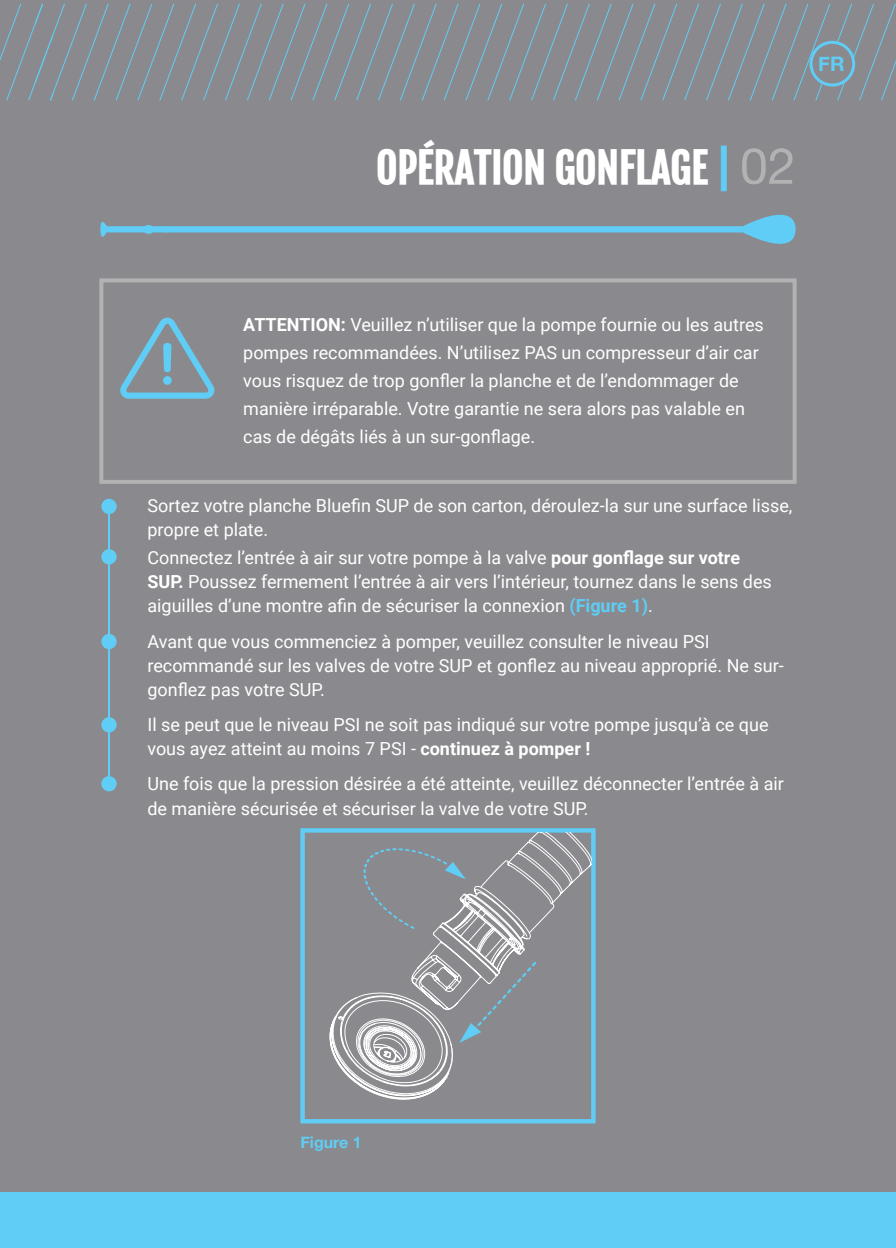
<style>
.page{position:relative;width:896px;height:1248px;background:#fff}
.page>*{position:absolute;margin:0;border:0;box-sizing:border-box;transform-origin:0 0}
.t1{font:41px "BF Cruise";color:#fff}
.t2{font:700 20px "Helvetica Neue";color:#5fcdf5}
.t3{font:18px/24px "Roboto";color:#fff}
.t4{font:700 16px "Helvetica Neue";color:#5fcdf5}
.s1{color:#5fcdf5}
.s2{font-family:"Helvetica Neue";font-size:50px;color:#b2b2b2}
.s3{font-weight:700}
.s4{font-weight:700;color:#5fcdf5}
</style>
<div class="page">
<div style="left:0;top:0;width:28px;height:1247px;background:#8a8a8e"></div>
<div style="left:28px;top:0;width:868px;height:1247px;background:#8a8a8e"></div>
<div style="left:0;top:1192px;width:28px;height:55px;background:#5fcdf5"></div>
<div style="left:28px;top:1192px;width:868px;height:55px;background:#5fcdf5"></div>
<svg style="left:0;top:4px;width:35px;height:96px"></svg>
<svg style="left:35px;top:4px;width:861px;height:96px"></svg>
<svg style="left:809px;top:41px;width:46px;height:45px"></svg>
<svg style="left:100px;top:214px;width:695px;height:30px"></svg>
<svg style="left:120px;top:317px;width:95px;height:81px"></svg>
<div style="left:163px;top:376px;width:9px;height:9px;background:#5fcdf5;border-radius:50%"></div>
<div style="left:99px;top:278px;width:697px;height:206px;border:4px solid #b2b2b2"></div>
<div style="left:101px;top:498px;width:16px;height:16px;background:#5fcdf5;border-radius:50%"></div>
<div style="left:101px;top:549px;width:16px;height:15px;background:#5fcdf5;border-radius:50%"></div>
<div style="left:101px;top:634px;width:16px;height:15px;background:#5fcdf5;border-radius:50%"></div>
<div style="left:101px;top:717px;width:16px;height:15px;background:#5fcdf5;border-radius:50%"></div>
<div style="left:101px;top:776px;width:16px;height:15px;background:#5fcdf5;border-radius:50%"></div>
<hr style="left:108px;top:505px;width:2px;height:272px;background:#5fcdf5">
<svg style="left:300px;top:828px;width:295px;height:295px"></svg>
<svg style="left:329px;top:832px;width:262px;height:292px"></svg>
<p class="t2" style="left:818px;top:49px;width:28px">FR</p>
<p class="t1" style="left:376px;top:139px;width:420px">OPÉRATION GONFLAGE <span class="s1">|</span> <span class="s2">02</span></p>
<p class="t3" style="left:243px;top:310px;width:522px;line-height:28px"><span class="s3">ATTENTION:</span> Veuillez n’utiliser que la pompe fournie ou les autres pompes recommandées. N’utilisez PAS un compresseur d’air car vous risquez de trop gonfler la planche et de l’endommager de manière irréparable. Votre garantie ne sera alors pas valable en cas de dégâts liés à un sur-gonflage.</p>
<p class="t3" style="left:147px;top:493px;width:646px">Sortez votre planche Bluefin SUP de son carton, déroulez-la sur une surface lisse, propre et plate.</p>
<p class="t3" style="left:147px;top:545px;width:626px">Connectez l’entrée à air sur votre pompe à la valve <span class="s3">pour gonflage sur votre<br>SUP.</span> Poussez fermement l’entrée à air vers l’intérieur, tournez dans le sens des aiguilles d’une montre afin de sécuriser la connexion <span class="s4">(Figure 1)</span>.</p>
<p class="t3" style="left:147px;top:628px;width:638px">Avant que vous commenciez à pomper, veuillez consulter le niveau PSI recommandé sur les valves de votre SUP et gonflez au niveau approprié. Ne sur&shy;gonflez pas votre SUP.</p>
<p class="t3" style="left:147px;top:712px;width:622px">Il se peut que le niveau PSI ne soit pas indiqué sur votre pompe jusqu’à ce que vous ayez atteint au moins 7 PSI - <span class="s3">continuez à pomper !</span></p>
<p class="t3" style="left:147px;top:771px;width:638px">Une fois que la pression désirée a été atteinte, veuillez déconnecter l’entrée à air de manière sécurisée et sécuriser la valve de votre SUP.</p>
<p class="t4" style="left:300px;top:1129px;width:63px">Figure 1</p>
</div>
